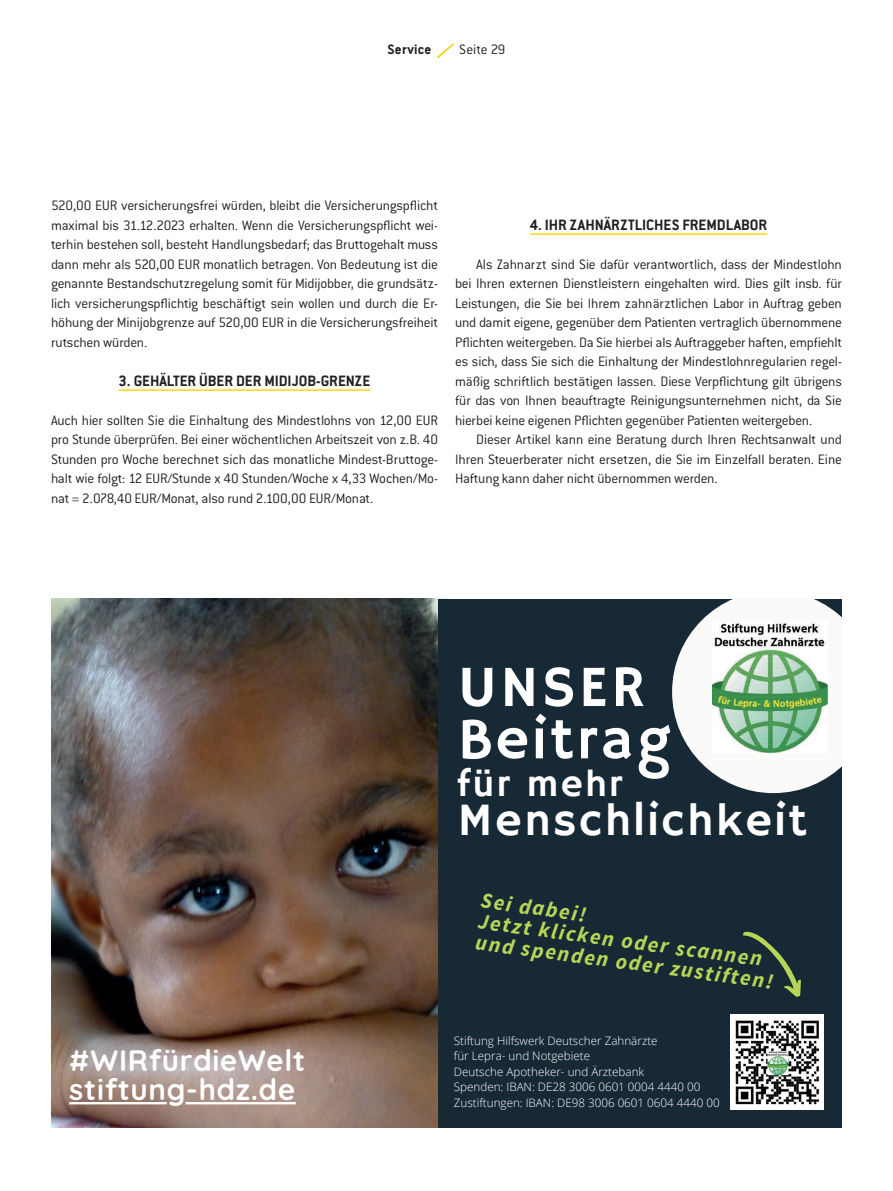
<style>
.page{position:relative;width:893px;height:1191px;background:#fff}
.page>*{position:absolute;margin:0;border:0;box-sizing:border-box;transform-origin:0 0}
.t1{font:58.65px/52.3px "Hammersmith One";letter-spacing:.05em;color:#fff}
.t2{font:46.2px "Hammersmith One";letter-spacing:.05em;color:#fff}
.t3{font:38.4px "Hammersmith One";letter-spacing:.05em;color:#fff}
.t4{font:700 29.4px/29.1px "Quicksand";letter-spacing:.025em;color:#fff}
.t5{font:italic 700 21.45px/20.5px "Source Sans Pro";color:#b8d655}
.t6{font:700 16.5px "Conduit ITC Std";color:#231f20}
.t7{font:300 15px/19.5px "Conduit ITC Std";letter-spacing:-.015em;color:#231f20;text-align:justify}
.t8{font:700 15px "Conduit ITC Std";letter-spacing:.02em;color:#231f20}
.t9{font:300 11.7px/15.5px "Open Sans";color:#fff}
</style>
<div class="page">
<hr style="left:119px;top:389px;width:251px;height:2px;background:#fed304">
<hr style="left:530px;top:233px;width:237px;height:2px;background:#fed304">
<img style="left:51px;top:599px;width:387px;height:528px">
<div style="left:438px;top:599px;width:404px;height:528px;background:#182936"></div>
<svg style="left:672px;top:599px;width:170px;height:194px"></svg>
<img style="left:730px;top:1014px;width:94px;height:95px">
<img style="left:713px;top:621px;width:115px;height:132px">
<svg style="left:743px;top:931px;width:58px;height:66px"></svg>
<hr style="left:186px;top:1102px;width:110px;height:2px;background:#fff">
<hr style="left:69px;top:1102px;width:98px;height:2px;background:#fff">
<svg style="left:437px;top:44px;width:17px;height:14px"></svg>
<p class="t8" style="left:387px;top:40px;width:46px">Service</p>
<p class="t7" style="left:459px;top:39px;width:48px">Seite 29</p>
<p class="t7" style="left:51px;top:195px;width:388px">520,00 EUR versicherungsfrei würden, bleibt die Versicherungspflicht maximal bis 31.12.2023 erhalten. Wenn die Versicherungspflicht wei&shy;terhin bestehen soll, besteht Handlungsbedarf; das Bruttogehalt muss dann mehr als 520,00 EUR monatlich betragen. Von Bedeutung ist die genannte Bestandschutzregelung somit für Midijobber, die grundsätz&shy;lich versicherungspflichtig beschäftigt sein wollen und durch die Er&shy;höhung der Minijobgrenze auf 520,00 EUR in die Versicherungsfreiheit rutschen würden.</p>
<p class="t6" style="left:119px;top:370px;width:253px">3. GEHÄLTER ÜBER DER MIDIJOB-GRENZE</p>
<p class="t7" style="left:51px;top:410px;width:388px">Auch hier sollten Sie die Einhaltung des Mindestlohns von 12,00 EUR pro Stunde überprüfen. Bei einer wöchentlichen Arbeitszeit von z.B. 40<br>Stunden pro Woche berechnet sich das monatliche Mindest-Bruttoge&shy;halt wie folgt: 12 EUR/Stunde x 40 Stunden/Woche x 4,33 Wochen/Mo&shy;nat = 2.078,40 EUR/Monat, also rund 2.100,00 EUR/Monat.</p>
<p class="t6" style="left:530px;top:214px;width:239px">4. IHR ZAHNÄRZTLICHES FREMDLABOR</p>
<p class="t7" style="left:455px;top:254px;width:388px;text-indent:21px">Als Zahnarzt sind Sie dafür verantwortlich, dass der Mindestlohn bei Ihren externen Dienstleistern eingehalten wird. Dies gilt insb. für Leistungen, die Sie bei Ihrem zahnärztlichen Labor in Auftrag geben und damit eigene, gegenüber dem Patienten vertraglich übernommene Pflichten weitergeben. Da Sie hierbei als Auftraggeber haften, empfiehlt es sich, dass Sie sich die Einhaltung der Mindestlohnregularien regel&shy;mäßig schriftlich bestätigen lassen. Diese Verpflichtung gilt übrigens für das von Ihnen beauftragte Reinigungsunternehmen nicht, da Sie hierbei keine eigenen Pflichten gegenüber Patienten weitergeben.</p>
<p class="t7" style="left:455px;top:429px;width:388px;text-indent:21px">Dieser Artikel kann eine Beratung durch Ihren Rechtsanwalt und Ihren Steuerberater nicht ersetzen, die Sie im Einzelfall beraten. Eine Haftung kann daher nicht übernommen werden.</p>
<h3 class="t4" style="left:69px;top:1043px;width:237px">#WIRfürdieWelt stiftung-hdz.de</h3>
<h1 class="t1" style="left:458px;top:663px;width:214px">UNSER<br>Beitrag</h1>
<h3 class="t3" style="left:458px;top:761px;width:166px">für mehr</h3>
<h2 class="t2" style="left:458px;top:793px;width:351px">Menschlichkeit</h2>
<h3 class="t5" style="left:483px;top:889px;width:302px;rotate:8deg">Sei dabei!<br>Jetzt klicken oder scannen und spenden oder zustiften!</h3>
<p class="t9" style="left:454px;top:1032px;width:267px">Stiftung Hilfswerk Deutscher Zahnärzte<br>für Lepra- und Notgebiete<br>Deutsche Apotheker- und Ärztebank<br>Spenden: IBAN: DE28 3006 0601 0004 4440 00<br>Zustiftungen: IBAN: DE98 3006 0601 0604 4440 00</p>
</div>
